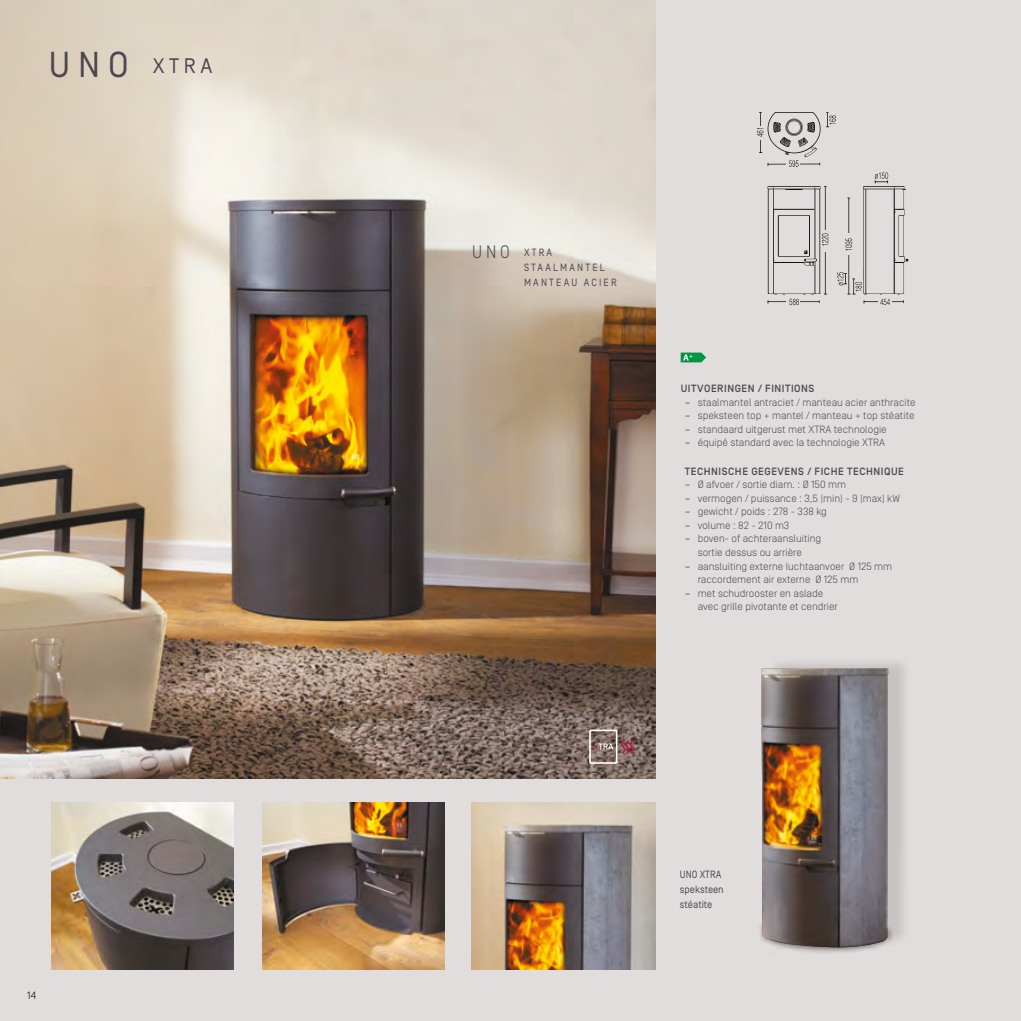
<style>
.page{position:relative;width:1021px;height:1021px;background:#fff}
.page>*{position:absolute;margin:0;border:0;box-sizing:border-box;transform-origin:0 0}
.Kacheltitels{font:21px "Simplon BP Regular";color:#4c4651}
.t1{font:300 18px "Simplon BP";color:#4c4651;scale:.94 1}
.t2{font:300 10.5px/13.5px "Simplon BP";color:#4c4651}
.Tech_Titel{font:500 10.5px "Simplon BP";letter-spacing:.05em;color:#4c4651}
.t3{font:10.5px/15px "Simplon BP Regular";letter-spacing:.21em;color:#4c4651;scale:.94 1}
.t4{font:10.5px "Simplon BP Regular";color:#4c4651;scale:.94 1}
.t5{font:300 10.5px "Simplon BP";color:#000}
.s1{font-size:36px}
.s2{font-family:"Simplon BP Regular";font-weight:400}
</style>
<div class="page">
<div style="left:0;top:0;width:1020px;height:1020px;background:#e1dddc"></div>
<svg style="left:680px;top:352px;width:26px;height:10px"></svg>
<img style="left:0;top:0;width:655px;height:778px">
<img style="left:471px;top:803px;width:184px;height:166px">
<img style="left:263px;top:803px;width:181px;height:166px">
<img style="left:51px;top:803px;width:182px;height:166px">
<svg style="left:589px;top:729px;width:45px;height:34px;background:#8e7875"></svg>
<svg style="left:756px;top:112px;width:152px;height:193px"></svg>
<div style="left:756px;top:912px;width:138px;height:43px;background:#000;opacity:.92"></div>
<div style="left:767px;top:656px;width:144px;height:296px;background:#000;opacity:.12"></div>
<img style="left:761px;top:668px;width:127px;height:279px">
<p class="Kacheltitels" style="left:49px;top:53px;width:165px"><span class="s1">UNO</span> XTRA</p>
<p class="t5" style="left:27px;top:989px;width:10px">14</p>
<p class="t1" style="left:472px;top:241px;width:41px">UNO</p>
<p class="t3" style="left:524px;top:245px;width:100px">XTRA<br>STAALMANTEL<br>MANTEAU ACIER</p>
<p class="Tech_Titel" style="left:680px;top:383px;width:135px">UITVOERINGEN / FINITIONS</p>
<p class="t2" style="left:685px;top:395px;width:232px"><span class="s2">−</span> staalmantel antraciet / manteau acier anthracite</p>
<p class="t2" style="left:685px;top:409px;width:231px"><span class="s2">−</span> speksteen top + mantel / manteau + top stéatite</p>
<p class="t2" style="left:685px;top:422px;width:203px"><span class="s2">−</span> standaard uitgerust met XTRA technologie</p>
<p class="t2" style="left:685px;top:436px;width:202px"><span class="s2">−</span> équipé standard avec la technologie XTRA</p>
<p class="Tech_Titel" style="left:685px;top:465px;width:221px">TECHNISCHE GEGEVENS / FICHE TECHNIQUE</p>
<p class="t2" style="left:685px;top:478px;width:162px"><span class="s2">−</span> Ø afvoer / sortie diam. : Ø 150 mm</p>
<p class="t2" style="left:685px;top:491px;width:216px"><span class="s2">−</span> vermogen / puissance : 3,5 (min) - 9 (max) kW</p>
<p class="t2" style="left:685px;top:505px;width:143px"><span class="s2">−</span> gewicht / poids : 278 - 338 kg</p>
<p class="t2" style="left:685px;top:518px;width:106px"><span class="s2">−</span> volume : 82 - 210 m3</p>
<p class="t2" style="left:697px;top:532px;width:125px;text-indent:-13px"><span class="s2">−</span> boven- of achteraansluiting sortie dessus ou arrière</p>
<p class="t2" style="left:697px;top:559px;width:196px;text-indent:-13px"><span class="s2">−</span> aansluiting externe luchtaanvoer Ø 125 mm raccordement air externe Ø 125 mm</p>
<p class="t2" style="left:697px;top:586px;width:142px;text-indent:-13px"><span class="s2">−</span> met schudrooster en aslade avec grille pivotante et cendrier</p>
<p class="t3" style="left:680px;top:866px;width:45px">UNO XTRA</p>
<p class="t4" style="left:680px;top:883px;width:48px">speksteen</p>
<p class="t4" style="left:680px;top:898px;width:36px">stéatite</p>
</div>
